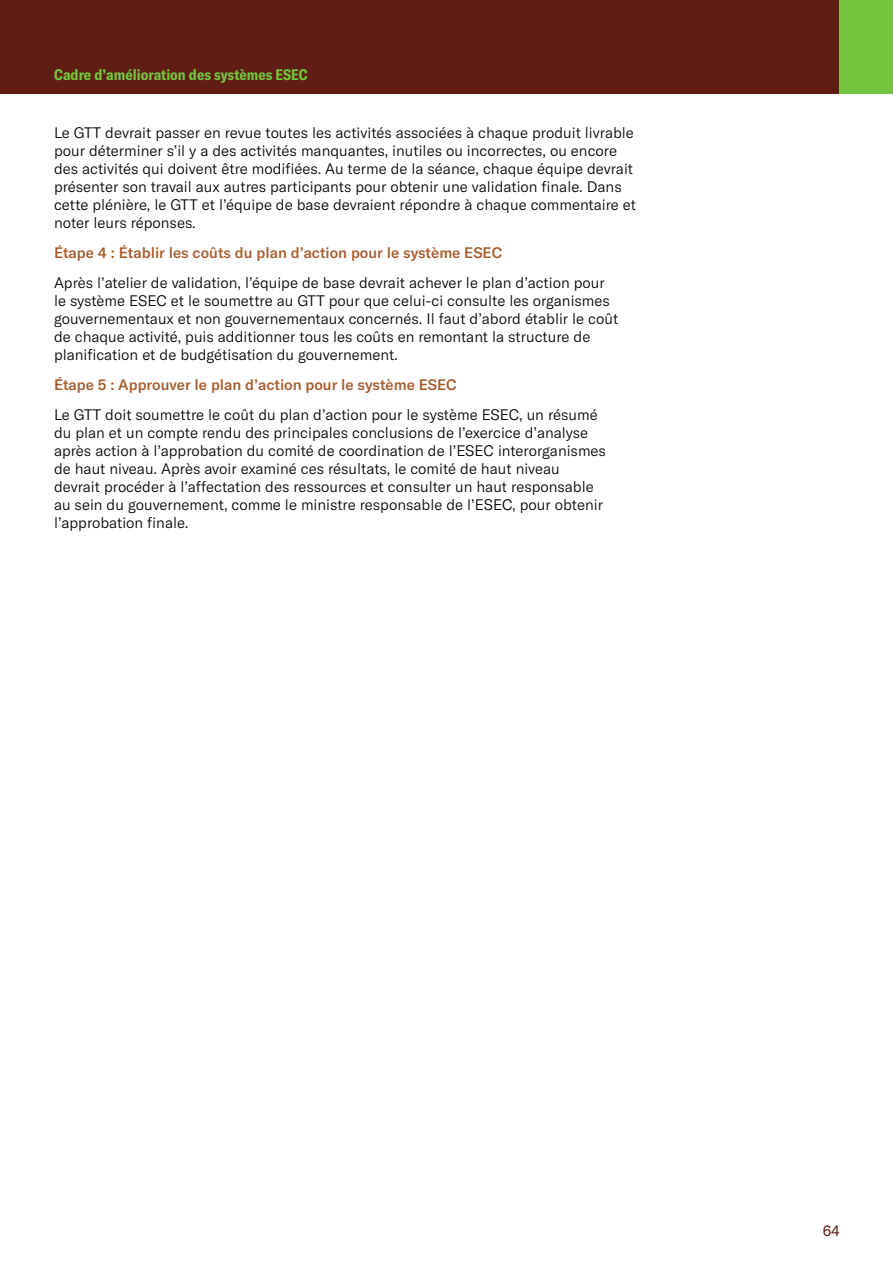
<style>
.page{position:relative;width:893px;height:1263px;background:#fff}
.page>*{position:absolute;margin:0;border:0;box-sizing:border-box;transform-origin:0 0}
.Body{font:300 15px/18px "GT America";color:#000}
.Highlight_in_section{font:500 15px "GT America";color:#a75b2b}
.t1{font:700 condensed 15px "GT America";color:#74c53e}
.t2{font:15px "GT America";color:#5f1d14}
</style>
<div class="page">
<div style="left:0;top:0;width:839px;height:94px;background:#5f1d14"></div>
<div style="left:839px;top:0;width:54px;height:94px;background:#74c53e"></div>
<p class="t1" style="left:54px;top:65px;width:255px">Cadre d’amélioration des systèmes ESEC</p>
<p class="Body" style="left:54px;top:124px;width:584px">Le GTT devrait passer en revue toutes les activités associées à chaque produit livrable pour déterminer s’il y a des activités manquantes, inutiles ou incorrectes, ou encore des activités qui doivent être modifiées. Au terme de la séance, chaque équipe devrait présenter son travail aux autres participants pour obtenir une validation finale. Dans cette plénière, le GTT et l’équipe de base devraient répondre à chaque commentaire et noter leurs réponses.</p>
<p class="Highlight_in_section" style="left:54px;top:244px;width:450px">Étape 4 : Établir les coûts du plan d’action pour le système ESEC</p>
<p class="Body" style="left:54px;top:274px;width:566px">Après l’atelier de validation, l’équipe de base devrait achever le plan d’action pour le système ESEC et le soumettre au GTT pour que celui-ci consulte les organismes gouvernementaux et non gouvernementaux concernés. Il faut d’abord établir le coût de chaque activité, puis additionner tous les coûts en remontant la structure de planification et de budgétisation du gouvernement.</p>
<p class="Highlight_in_section" style="left:54px;top:376px;width:404px">Étape 5 : Approuver le plan d’action pour le système ESEC</p>
<p class="Body" style="left:54px;top:406px;width:553px">Le GTT doit soumettre le coût du plan d’action pour le système ESEC, un résumé du plan et un compte rendu des principales conclusions de l’exercice d’analyse après action à l’approbation du comité de coordination de l’ESEC interorganismes de haut niveau. Après avoir examiné ces résultats, le comité de haut niveau devrait procéder à l’affectation des ressources et consulter un haut responsable au sein du gouvernement, comme le ministre responsable de l’ESEC, pour obtenir l’approbation finale.</p>
<p class="t2" style="left:823px;top:1222px;width:19px">64</p>
</div>
